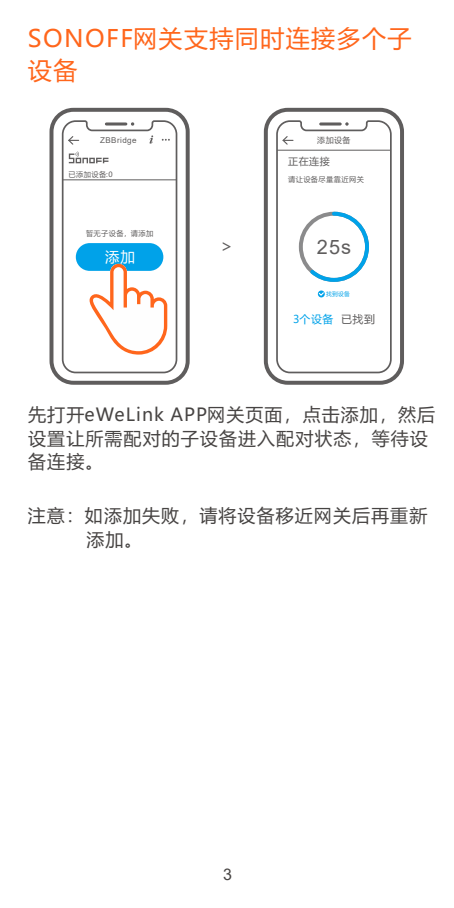
<style>
.page{position:relative;width:454px;height:908px;background:#fff}
.page>*{position:absolute;margin:0;border:0;box-sizing:border-box;transform-origin:0 0}
.t1{font:24px/31.6px "Microsoft Ya Hei";letter-spacing:.06em;color:#ff661c}
.t2{font:20px "Arial";color:#5f5d5d}
.t3{font:18px/23.6px "Microsoft Ya Hei";letter-spacing:.06em;color:#474443}
.t4{font:16.8px "Microsoft Ya Hei";color:#5f5d5d}
.t5{font:16px "Arial";color:#474443}
.t6{font:14.4px "Microsoft Ya Hei";color:#fefefe}
.t7{font:10.8px "Microsoft Ya Hei";letter-spacing:.06em;color:#00a2e9}
.t8{font:10px "Microsoft Ya Hei";color:#5f5d5d}
.t9{font:8px "Arial";letter-spacing:.055em;color:#5f5d5d}
.t10{font:8px "Microsoft Ya Hei";color:#5f5d5d}
.t11{font:7.2px "Microsoft Ya Hei";letter-spacing:.06em;color:#5f5d5d}
.t12{font:5.6px "Microsoft Ya Hei";color:#00a2e9}
.s1{color:#5f5d5d}
</style>
<div class="page">
<div style="left:49px;top:108px;width:140px;height:276px;border:4px solid #5f5d5d;border-radius:22px"></div>
<svg style="left:61px;top:120px;width:117px;height:254px"></svg>
<svg style="left:104px;top:121px;width:31px;height:5px"></svg>
<svg style="left:149px;top:135px;width:4px;height:9px"></svg>
<svg style="left:162px;top:139px;width:8px;height:2px"></svg>
<svg style="left:67px;top:135px;width:41px;height:28px"></svg>
<div style="left:76px;top:243px;width:87px;height:28px;background:#00a2e9;border-radius:14px"></div>
<svg style="left:85px;top:263px;width:82px;height:91px"></svg>
<div style="left:264px;top:108px;width:140px;height:276px;border:4px solid #5f5d5d;border-radius:22px"></div>
<svg style="left:276px;top:120px;width:116px;height:254px"></svg>
<svg style="left:318px;top:121px;width:31px;height:5px"></svg>
<div style="left:299px;top:212px;width:70px;height:70px;border:4px solid #8b8b8c;border-radius:50%"></div>
<svg style="left:306px;top:210px;width:65px;height:74px"></svg>
<svg style="left:317px;top:291px;width:8px;height:5px"></svg>
<h1 class="t1" style="left:28px;top:25px;width:385px">SONOFF网关支持同时连接多个子设备</h1>
<p class="t9" style="left:100px;top:137px;width:38px">ZBBridge</p>
<p class="t11" style="left:68px;top:170px;width:46px">已添加设备:0</p>
<p class="t11" style="left:86px;top:229px;width:69px">暂无子设备，请添加</p>
<p class="t6" style="left:105px;top:250px;width:31px">添加</p>
<p class="t4" style="left:220px;top:238px;width:14px">&gt;</p>
<p class="t10" style="left:317px;top:136px;width:35px">添加设备</p>
<p class="t8" style="left:288px;top:156px;width:43px">正在连接</p>
<p class="t11" style="left:288px;top:176px;width:77px">请让设备尽量靠近网关</p>
<p class="t2" style="left:317px;top:239px;width:36px">25s</p>
<p class="t12" style="left:326px;top:291px;width:25px">找到设备</p>
<p class="t7" style="left:293px;top:314px;width:83px">3个设备 <span class="s1">已找到</span></p>
<p class="t3" style="left:28px;top:403px;width:408px">先打开eWeLink APP网关页面，点击添加，然后设置让所需配对的子设备进入配对状态，等待设备连接。</p>
<p class="t3" style="left:86px;top:504px;width:342px;text-indent:-59px">注意：如添加失败，请将设备移近网关后再重新添加。</p>
<p class="t5" style="left:223px;top:867px;width:10px">3</p>
</div>
